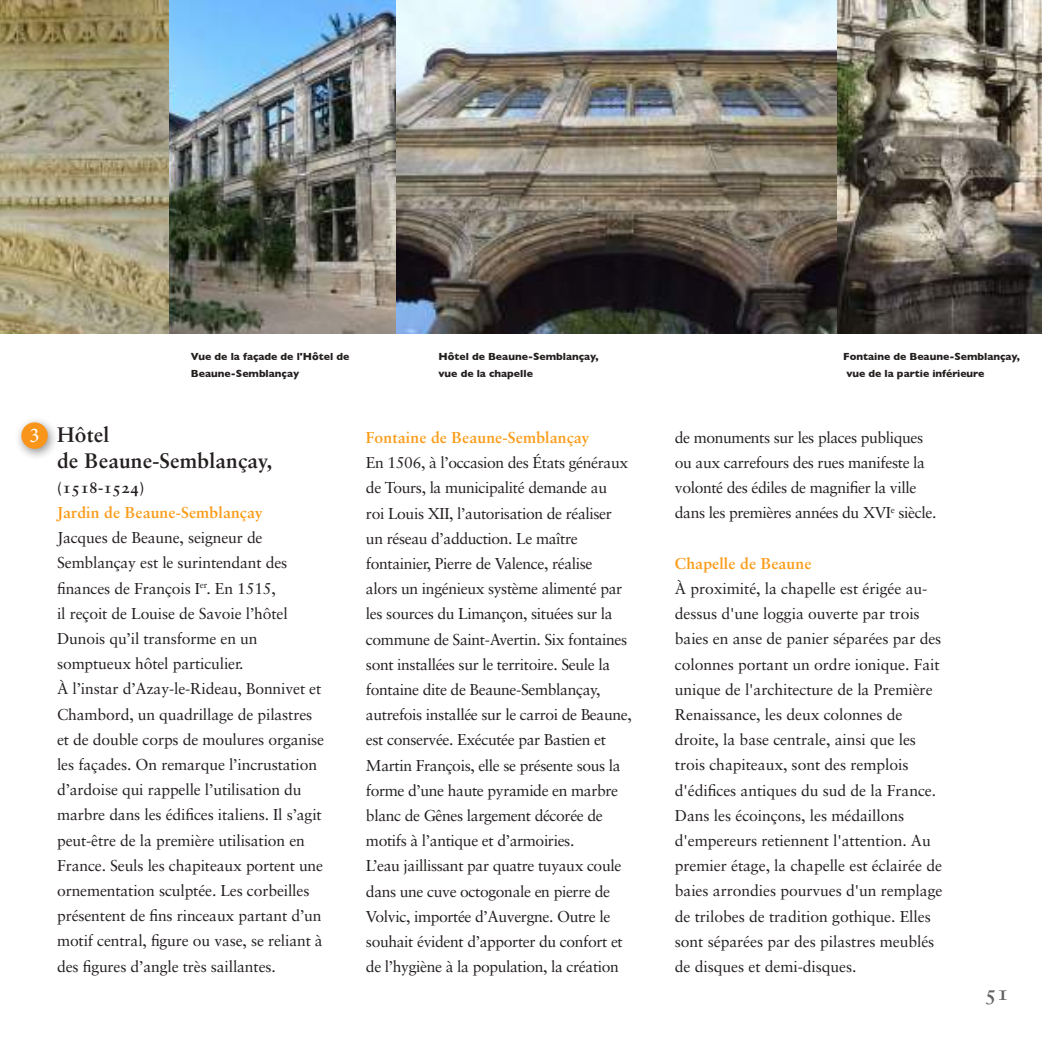
<style>
.page{position:relative;width:1042px;height:1042px;background:#fff}
.page>*{position:absolute;margin:0;border:0;box-sizing:border-box;transform-origin:0 0}
.t1{font:21px/25.2px "Sabon Bold Os F";letter-spacing:.01em;color:#241f1f}
.t2{font:21px "Sabon Bold Os F";color:#656365}
.t3{font:21px "Minion Pro";color:#fff}
.t4{font:15.75px/25.2px "Sabon";letter-spacing:-.01em;color:#241f1f}
.t5{font:15.75px "Sabon Bold Os F";letter-spacing:.01em;color:#fb9c19}
.t6{font:15.75px "Sabon Bold Os F";letter-spacing:.01em;color:#241f1f}
.t7{font:700 10.5px/17.5px "Gill Sans";color:#241f1f}
</style>
<div class="page">
<img style="left:169px;top:0;width:873px;height:333px">
<img style="left:0;top:0;width:169px;height:333px">
<div style="left:15px;top:416px;width:44px;height:45px;background:#241f1f;opacity:.5"></div>
<div style="left:21px;top:422px;width:27px;height:27px;background:#f9951b;border-radius:50%"></div>
<p class="t7" style="left:191px;top:347px;width:160px">Vue de la façade de l'Hôtel de<br>Beaune-Semblançay</p>
<p class="t7" style="left:438px;top:347px;width:162px">Hôtel de Beaune-Semblançay, vue de la chapelle</p>
<p class="t7" style="left:843px;top:347px;width:178px">Fontaine de Beaune-Semblançay, vue de la partie inférieure</p>
<h1 class="t1" style="left:57px;top:422px;width:217px">Hôtel<br>de Beaune-Semblançay,</h1>
<p class="t6" style="left:57px;top:477px;width:89px">(1518-1524)</p>
<p class="t5" style="left:57px;top:503px;width:207px">Jardin de Beaune-Semblançay</p>
<p class="t4" style="left:57px;top:525px;width:269px">Jacques de Beaune, seigneur de Semblançay est le surintendant des finances de François I<sup>er</sup>. En 1515,<br>il reçoit de Louise de Savoie l’hôtel Dunois qu’il transforme en un somptueux hôtel particulier.<br>À l’instar d’Azay-le-Rideau, Bonnivet et Chambord, un quadrillage de pilastres et de double corps de moulures organise les façades. On remarque l’incrustation d’ardoise qui rappelle l’utilisation du marbre dans les édifices italiens. Il s’agit peut-être de la première utilisation en France. Seuls les chapiteaux portent une ornementation sculptée. Les corbeilles présentent de fins rinceaux partant d’un motif central, figure ou vase, se reliant à des figures d’angle très saillantes.</p>
<h1 class="t3" style="left:29px;top:421px;width:12px">3</h1>
<p class="t5" style="left:366px;top:428px;width:225px">Fontaine de Beaune-Semblançay</p>
<p class="t4" style="left:366px;top:450px;width:267px">En 1506, à l’occasion des États généraux de Tours, la municipalité demande au<br>roi Louis XII, l’autorisation de réaliser un réseau d’adduction. Le maître fontainier, Pierre de Valence, réalise<br>alors un ingénieux système alimenté par les sources du Limançon, situées sur la commune de Saint-Avertin. Six fontaines sont installées sur le territoire. Seule la fontaine dite de Beaune-Semblançay, autrefois installée sur le carroi de Beaune, est conservée. Exécutée par Bastien et Martin François, elle se présente sous la forme d’une haute pyramide en marbre blanc de Gênes largement décorée de motifs à l’antique et d’armoiries.<br>L’eau jaillissant par quatre tuyaux coule dans une cuve octogonale en pierre de Volvic, importée d’Auvergne. Outre le souhait évident d’apporter du confort et de l’hygiène à la population, la création</p>
<p class="t4" style="left:675px;top:424px;width:263px">de monuments sur les places publiques ou aux carrefours des rues manifeste la volonté des édiles de magnifier la ville dans les premières années du XVI<sup>e</sup> siècle.</p>
<p class="t5" style="left:675px;top:553px;width:138px">Chapelle de Beaune</p>
<p class="t4" style="left:675px;top:576px;width:269px">À proximité, la chapelle est érigée au&shy;dessus d'une loggia ouverte par trois baies en anse de panier séparées par des colonnes portant un ordre ionique. Fait unique de l'architecture de la Première Renaissance, les deux colonnes de droite, la base centrale, ainsi que les trois chapiteaux, sont des remplois d'édifices antiques du sud de la France.<br>Dans les écoinçons, les médaillons d'empereurs retiennent l'attention. Au premier étage, la chapelle est éclairée de baies arrondies pourvues d'un remplage de trilobes de tradition gothique. Elles sont séparées par des pilastres meublés de disques et demi-disques.</p>
<h1 class="t2" style="left:985px;top:979px;width:25px">51</h1>
</div>
